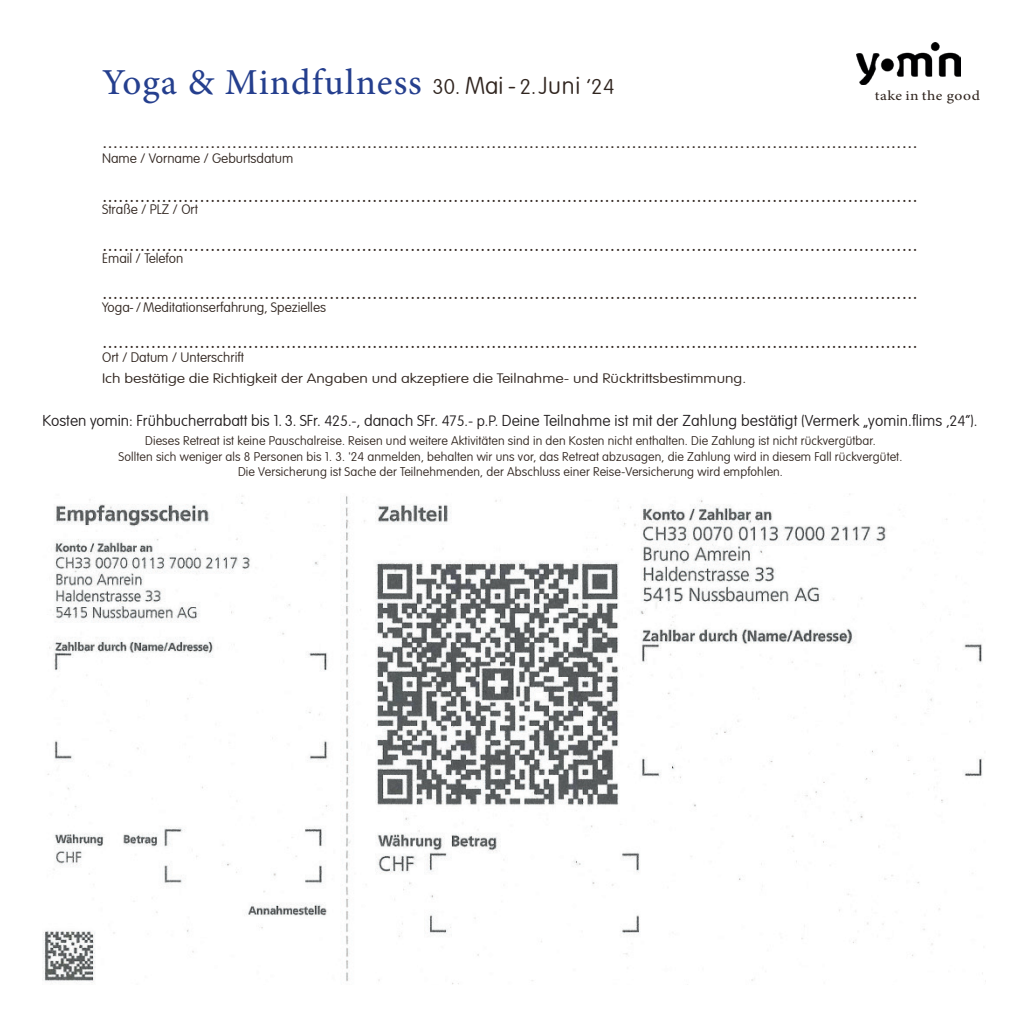
<style>
.page{position:relative;width:1021px;height:1021px;background:#fff}
.page>*{position:absolute;margin:0;border:0;box-sizing:border-box;transform-origin:0 0}
.t1{font:36px "Adobe Hebrew";letter-spacing:.03em;color:#253f8e}
.t2{font:100 22.5px "VAG Rounded LT";color:#312620}
.t3{font:100 19.2px "VAG Rounded LT";color:#312620;scale:1.18 1}
.t4{font:100 15.6px "VAG Rounded LT";letter-spacing:.01em;color:#231f20}
.t5{font:100 13.5px/21.3px "VAG Rounded LT";color:#312620}
.t6{font:13.5px "Adobe Hebrew";letter-spacing:.035em;color:#312620;scale:1.11 1}
.t7{font:100 12.3px/15.6px "VAG Rounded LT";letter-spacing:.01em;color:#312620;text-align:center}
.s1{font-family:"VAG Rounded LT";font-weight:100;font-size:21px;color:#312620}
.s2{font-family:"VAG Rounded LT";font-weight:100;font-size:24px;color:#312620}
.s3{font-size:14.7px}
</style>
<div class="page">
<img style="left:43px;top:494px;width:940px;height:490px">
<img style="left:856px;top:43px;width:104px;height:42px">
<h1 class="t1" style="left:102px;top:60px;width:514px">Yoga &amp; Mindfulness <span class="s1">30.</span> <span class="s2">Mai -</span> <span class="s1">2.</span> <span class="s2">Juni</span> <span class="s1">‘24</span></h1>
<p class="t6" style="left:874px;top:88px;width:96px">take in the good</p>
<p class="t3" style="left:102px;top:130px;width:693px">.......................................................................................................................................................</p>
<p class="t5" style="left:102px;top:148px;width:193px">Name / Vorname / Geburtsdatum</p>
<p class="t2" style="left:102px;top:181px;width:817px">.......................................................................................................................................................</p>
<p class="t5" style="left:102px;top:199px;width:97px">Straße / PLZ / Ort</p>
<p class="t2" style="left:102px;top:230px;width:817px">.......................................................................................................................................................</p>
<p class="t5" style="left:102px;top:248px;width:83px">Email / Telefon</p>
<p class="t2" style="left:102px;top:278px;width:817px">.......................................................................................................................................................</p>
<p class="t5" style="left:102px;top:297px;width:225px">Yoga- / Meditationserfahrung, Spezielles</p>
<p class="t2" style="left:102px;top:327px;width:817px">.......................................................................................................................................................</p>
<p class="t5" style="left:102px;top:347px;width:645px">Ort / Datum / Unterschrift<br>Ich bestätige die Richtigkeit der Angaben und akzeptiere die Teilnahme- und Rücktrittsbestimmung.</p>
<p class="t4" style="left:43px;top:412px;width:936px">Kosten yomin: Frühbucherrabatt bis 1. 3. SFr. <span class="s3">425.-</span>, danach SFr. <span class="s3">475.- p.P.</span> Deine Teilnahme ist mit der Zahlung bestätigt (Vermerk „yomin.flims <span class="s3">‚24</span>“).</p>
<p class="t7" style="left:119px;top:433px;width:785px">Dieses Retreat ist keine Pauschalreise. Reisen und weitere Aktivitäten sind in den Kosten nicht enthalten. Die Zahlung ist nicht rückvergütbar.<br>Sollten sich weniger als 8 Personen bis 1. 3. '24 anmelden, behalten wir uns vor, das Retreat abzusagen, die Zahlung wird in diesem Fall rückvergütet.<br>Die Versicherung ist Sache der Teilnehmenden, der Abschluss einer Reise-Versicherung wird empfohlen.</p>
</div>
